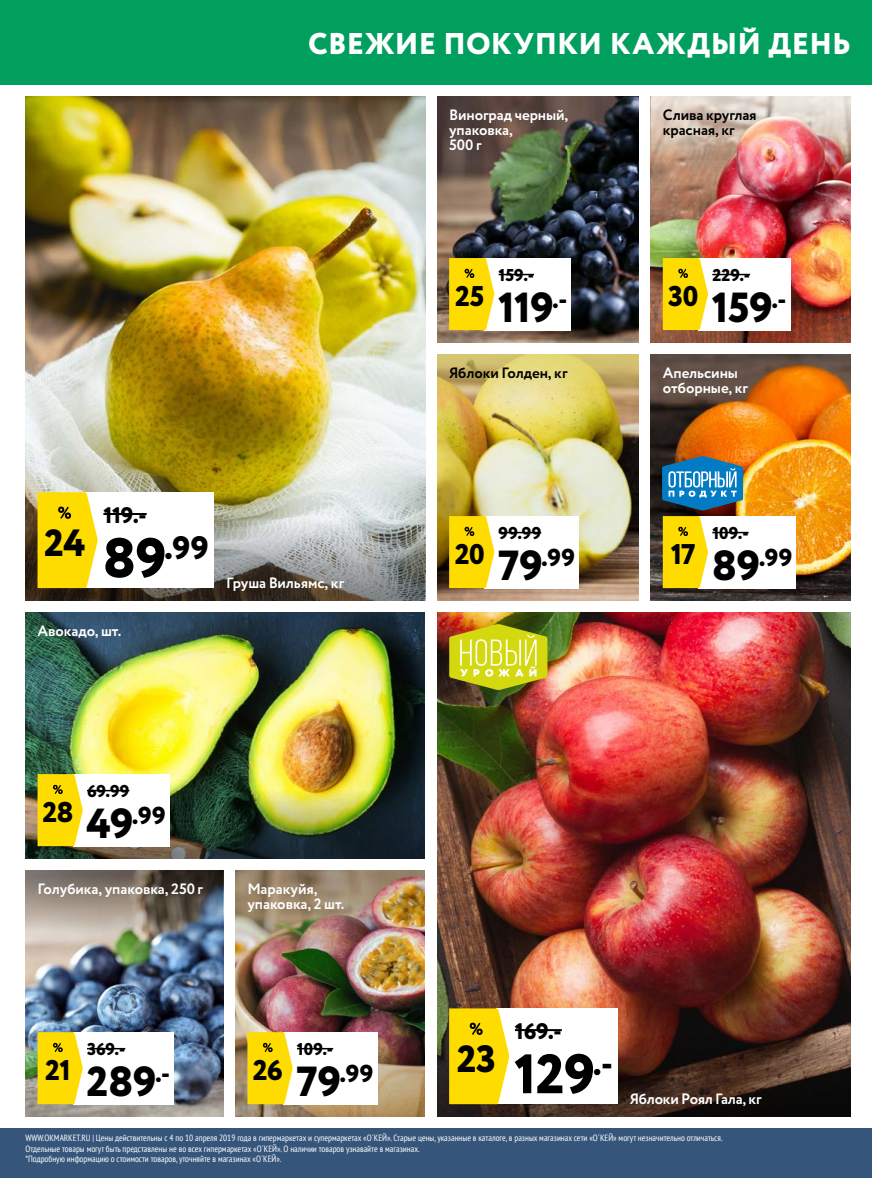
<style>
.page{position:relative;width:872px;height:1178px;background:#fff}
.page>*{position:absolute;margin:0;border:0;box-sizing:border-box;transform-origin:0 0}
.t1{font:800 55.5px "Circe";color:#000}
.t2{font:800 42px "Circe";letter-spacing:-.005em;color:#000}
.t3{font:800 37.95px "Circe";color:#000}
.t4{font:800 32.4px "Circe";color:#000}
.t5{font:800 30px "Circe";letter-spacing:.01em;color:#fff}
.t6{font:800 28.5px "Circe";letter-spacing:-.02em;color:#000}
.t7{font:800 24.45px "Circe";letter-spacing:.01em;color:#000}
.t8{font:800 22.5px "Circe";letter-spacing:-.01em;color:#000}
.t9{font:800 17.1px "Circe";letter-spacing:.01em;color:#000}
.t10{font:700 15px/15px "Circe";letter-spacing:-.005em;color:#fff}
.t11{font:700 15px/15px "Circe";letter-spacing:-.005em;color:#000}
.t12{font:condensed 9px/10.5px "PT Sans";color:#fff}
.s1{font-size:55.5px}
.s2{font-size:42px}
</style>
<div class="page">
<img style="left:26px;top:612px;width:399px;height:164px">
<img style="left:437px;top:450px;width:202px;height:150px">
<img style="left:651px;top:354px;width:199px;height:246px">
<img style="left:26px;top:96px;width:399px;height:408px">
<img style="left:235px;top:870px;width:190px;height:246px">
<img style="left:437px;top:612px;width:413px;height:408px">
<img style="left:26px;top:952px;width:197px;height:164px">
<img style="left:651px;top:168px;width:199px;height:174px">
<img style="left:437px;top:96px;width:202px;height:246px">
<img style="left:437px;top:354px;width:202px;height:96px">
<img style="left:26px;top:776px;width:399px;height:82px">
<img style="left:26px;top:870px;width:197px;height:82px">
<img style="left:651px;top:96px;width:199px;height:72px">
<svg style="left:437px;top:354px;width:201px;height:48px;background:#d9c674"></svg>
<svg style="left:437px;top:1020px;width:413px;height:96px;background:#3e261d"></svg>
<svg style="left:26px;top:504px;width:399px;height:96px;background:#8b8b84"></svg>
<div style="left:0;top:1128px;width:872px;height:50px;background:#35557b"></div>
<div style="left:496px;top:1008px;width:122px;height:96px;background:#fff"></div>
<hr style="left:515px;top:1029px;width:47px;height:2px;background:#000">
<svg style="left:449px;top:1008px;width:60px;height:96px;background:#fadb16"></svg>
<div style="left:85px;top:492px;width:129px;height:96px;background:#fff"></div>
<hr style="left:103px;top:513px;width:44px;height:2px;background:#000">
<svg style="left:38px;top:492px;width:60px;height:96px;background:#fbdc19"></svg>
<div style="left:73px;top:774px;width:97px;height:72px;background:#fff"></div>
<hr style="left:87px;top:790px;width:42px;height:1px;background:#000">
<svg style="left:38px;top:774px;width:45px;height:72px;background:#fbdc19"></svg>
<svg style="left:662px;top:456px;width:81px;height:54px;background:#3f84ab"></svg>
<div style="left:484px;top:258px;width:87px;height:72px;background:#fff"></div>
<hr style="left:498px;top:274px;width:36px;height:1px;background:#000">
<svg style="left:449px;top:258px;width:45px;height:72px;background:#fbdb15"></svg>
<div style="left:73px;top:1032px;width:101px;height:72px;background:#fff"></div>
<hr style="left:87px;top:1048px;width:38px;height:1px;background:#000">
<svg style="left:38px;top:1032px;width:45px;height:72px;background:#fbdc19"></svg>
<div style="left:698px;top:516px;width:98px;height:72px;background:#fff"></div>
<hr style="left:712px;top:532px;width:36px;height:1px;background:#000">
<svg style="left:663px;top:516px;width:45px;height:72px;background:#fbdc17"></svg>
<div style="left:283px;top:1032px;width:94px;height:72px;background:#fff"></div>
<hr style="left:297px;top:1048px;width:36px;height:1px;background:#000">
<svg style="left:247px;top:1032px;width:46px;height:72px;background:#fadb1a"></svg>
<div style="left:698px;top:258px;width:93px;height:72px;background:#fff"></div>
<hr style="left:712px;top:274px;width:38px;height:1px;background:#000">
<svg style="left:663px;top:258px;width:45px;height:72px;background:#fbdc17"></svg>
<div style="left:484px;top:516px;width:95px;height:72px;background:#fff"></div>
<hr style="left:498px;top:532px;width:43px;height:1px;background:#000">
<svg style="left:449px;top:516px;width:45px;height:72px;background:#fadb15"></svg>
<img style="left:449px;top:624px;width:98px;height:66px">
<div style="left:0;top:0;width:872px;height:84px;background:#009f5e"></div>
<h3 class="t5" style="left:308px;top:23px;width:544px">СВЕЖИЕ ПОКУПКИ КАЖДЫЙ ДЕНЬ</h3>
<h3 class="t3" style="left:44px;top:517px;width:43px">24</h3>
<h3 class="t8" style="left:103px;top:500px;width:45px">119.-</h3>
<h3 class="t4" style="left:103px;top:526px;width:108px"><span class="s1">89</span>.99</h3>
<h3 class="t10" style="left:38px;top:624px;width:85px">Авокадо, шт.</h3>
<h3 class="t10" style="left:226px;top:576px;width:119px">Груша Вильямс, кг</h3>
<h3 class="t6" style="left:42px;top:793px;width:33px">28</h3>
<h3 class="t9" style="left:87px;top:780px;width:44px">69.99</h3>
<h3 class="t7" style="left:86px;top:799px;width:81px"><span class="s2">49</span>.99</h3>
<h3 class="t10" style="left:38px;top:882px;width:167px">Голубика, упаковка, 250 г</h3>
<h3 class="t10" style="left:247px;top:882px;width:99px">Маракуйя, упаковка, 2 шт.</h3>
<h3 class="t6" style="left:45px;top:1051px;width:27px">21</h3>
<h3 class="t9" style="left:87px;top:1038px;width:40px">369.-</h3>
<h2 class="t2" style="left:86px;top:1053px;width:85px">289<sup>.-</sup></h2>
<h3 class="t6" style="left:253px;top:1051px;width:32px">26</h3>
<h3 class="t9" style="left:297px;top:1038px;width:38px">109.-</h3>
<h3 class="t7" style="left:296px;top:1057px;width:79px"><span class="s2">79</span>.99</h3>
<h3 class="t10" style="left:449px;top:108px;width:121px">Виноград черный, упаковка,<br>500 г</h3>
<h3 class="t11" style="left:663px;top:108px;width:95px">Слива круглая красная, кг</h3>
<h3 class="t9" style="left:498px;top:264px;width:37px">159.-</h3>
<h3 class="t9" style="left:712px;top:264px;width:39px">229.-</h3>
<h3 class="t6" style="left:455px;top:277px;width:31px">25</h3>
<h2 class="t2" style="left:498px;top:279px;width:71px">119<sup>.-</sup></h2>
<h3 class="t6" style="left:668px;top:277px;width:32px">30</h3>
<h2 class="t2" style="left:711px;top:279px;width:76px">159<sup>.-</sup></h2>
<h3 class="t11" style="left:449px;top:366px;width:120px">Яблоки Голден, кг</h3>
<h3 class="t10" style="left:663px;top:366px;width:87px">Апельсины отборные, кг</h3>
<h3 class="t9" style="left:498px;top:522px;width:44px">99.99</h3>
<h3 class="t9" style="left:712px;top:522px;width:38px">109.-</h3>
<h3 class="t6" style="left:455px;top:535px;width:31px">20</h3>
<h3 class="t7" style="left:498px;top:541px;width:79px"><span class="s2">79</span>.99</h3>
<h3 class="t6" style="left:671px;top:535px;width:26px">17</h3>
<h3 class="t7" style="left:711px;top:541px;width:82px"><span class="s2">89</span>.99</h3>
<h3 class="t3" style="left:457px;top:1033px;width:41px">23</h3>
<h3 class="t8" style="left:515px;top:1016px;width:48px">169.-</h3>
<h1 class="t1" style="left:514px;top:1036px;width:100px">129<sup>.-</sup></h1>
<h3 class="t10" style="left:630px;top:1092px;width:133px">Яблоки Роял Гала, кг</h3>
<p class="t12" style="left:26px;top:1132px;width:698px">WWW.OKMARKET.RU | Цены действительны с 4 по 10 апреля 2019 года в гипермаркетах и супермаркетах «О´КЕЙ». Старые цены, указанные в каталоге, в разных магазинах сети «О´КЕЙ» могут незначительно отличаться.<br>Отдельные товары могут быть представлены не во всех гипермаркетах «О´КЕЙ». О наличии товаров узнавайте в магазинах.<br>*Подробную информацию о стоимости товаров, уточняйте в магазинах «О´КЕЙ».</p>
</div>
